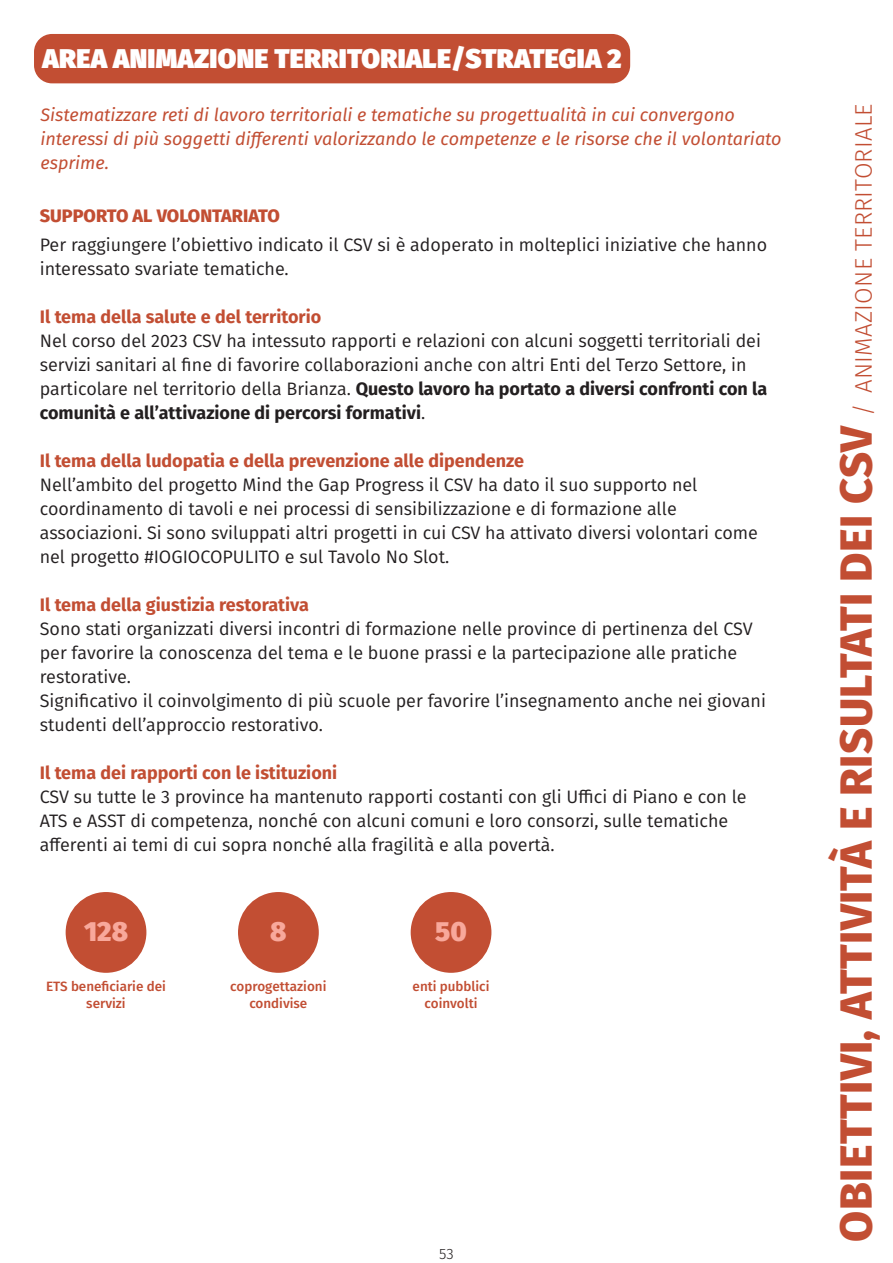
<style>
.page{position:relative;width:893px;height:1263px;background:#fff}
.page>*{position:absolute;margin:0;border:0;box-sizing:border-box;transform-origin:0 0}
.t1{font:800 45px "Fira Sans";letter-spacing:.01em;color:#c24e33}
.t2{font:900 27.3px "Fira Sans";color:#f8a89b}
.t3{font:900 27px "Fira Sans";letter-spacing:.01em;color:#fff}
.t4{font:18px/24px "Fira Sans";color:#231f20}
.t5{font:italic 18px/24px "Fira Sans";color:#c24e33}
.t6{font:700 18px "Fira Sans";color:#c24e33}
.t7{font:800 18px "Fira Sans";color:#c24e33}
.t8{font:300 15px "Fira Sans";color:#231f20}
.t9{font:500 13.5px/16.5px "Fira Sans";color:#c24e33;text-align:center}
.s1{font-weight:700}
.s2{font-weight:300;font-size:24px}
</style>
<div class="page">
<div style="left:34px;top:34px;width:596px;height:49px;background:#c24e33;border-radius:18px"></div>
<div style="left:67px;top:894px;width:78px;height:77px;background:#c24e33;border-radius:50%"></div>
<div style="left:66px;top:892px;width:80px;height:81px;border:3px solid #c24e33;border-radius:50%"></div>
<div style="left:72px;top:916px;width:68px;height:25px;background:#c24e33"></div>
<div style="left:240px;top:894px;width:77px;height:77px;background:#c24e33;border-radius:50%"></div>
<div style="left:238px;top:892px;width:81px;height:81px;border:3px solid #c24e33;border-radius:50%"></div>
<div style="left:412px;top:894px;width:78px;height:77px;background:#c24e33;border-radius:50%"></div>
<div style="left:411px;top:892px;width:80px;height:81px;border:3px solid #c24e33;border-radius:50%"></div>
<h3 class="t3" style="left:43px;top:33px;width:581px">AREA ANIMAZIONE TERRITORIALE/STRATEGIA 2</h3>
<p class="t5" style="left:40px;top:102px;width:743px">Sistematizzare reti di lavoro territoriali e tematiche su progettualità in cui convergono interessi di più soggetti differenti valorizzando le competenze e le risorse che il volontariato esprime.</p>
<p class="t7" style="left:40px;top:200px;width:242px">SUPPORTO AL VOLONTARIATO</p>
<p class="t4" style="left:40px;top:232px;width:729px">Per raggiungere l’obiettivo indicato il CSV si è adoperato in molteplici iniziative che hanno interessato svariate tematiche.</p>
<p class="t6" style="left:40px;top:301px;width:283px">Il tema della salute e del territorio</p>
<p class="t4" style="left:40px;top:328px;width:729px">Nel corso del 2023 CSV ha intessuto rapporti e relazioni con alcuni soggetti territoriali dei servizi sanitari al fine di favorire collaborazioni anche con altri Enti del Terzo Settore, in particolare nel territorio della Brianza. <span class="s1">Questo lavoro ha portato a diversi confronti con la comunità e all’attivazione di percorsi formativi</span>.</p>
<p class="t6" style="left:40px;top:445px;width:486px">Il tema della ludopatia e della prevenzione alle dipendenze</p>
<p class="t4" style="left:40px;top:472px;width:720px">Nell’ambito del progetto Mind the Gap Progress il CSV ha dato il suo supporto nel coordinamento di tavoli e nei processi di sensibilizzazione e di formazione alle associazioni. Si sono sviluppati altri progetti in cui CSV ha attivato diversi volontari come nel progetto #IOGIOCOPULITO e sul Tavolo No Slot.</p>
<p class="t6" style="left:40px;top:589px;width:271px">Il tema della giustizia restorativa</p>
<p class="t4" style="left:40px;top:616px;width:728px">Sono stati organizzati diversi incontri di formazione nelle province di pertinenza del CSV per favorire la conoscenza del tema e le buone prassi e la partecipazione alle pratiche restorative.<br>Significativo il coinvolgimento di più scuole per favorire l’insegnamento anche nei giovani studenti dell’approccio restorativo.</p>
<p class="t6" style="left:40px;top:757px;width:299px">Il tema dei rapporti con le istituzioni</p>
<p class="t4" style="left:40px;top:784px;width:708px">CSV su tutte le 3 province ha mantenuto rapporti costanti con gli Uffici di Piano e con le<br>ATS e ASST di competenza, nonché con alcuni comuni e loro consorzi, sulle tematiche afferenti ai temi di cui sopra nonché alla fragilità e alla povertà.</p>
<h2 class="t2" style="left:84px;top:907px;width:46px">128</h2>
<h2 class="t2" style="left:270px;top:907px;width:18px">8</h2>
<h2 class="t2" style="left:435px;top:907px;width:33px">50</h2>
<p class="t9" style="left:46px;top:978px;width:121px">ETS beneficiarie dei servizi</p>
<p class="t9" style="left:230px;top:978px;width:98px">coprogettazioni condivise</p>
<p class="t9" style="left:413px;top:978px;width:78px">enti pubblici coinvolti</p>
<p class="t8" style="left:439px;top:1243px;width:16px">53</p>
<h1 class="t1" style="left:817px;top:1241px;width:1139px;rotate:-90deg">OBIETTIVI, ATTIVITÀ E RISULTATI DEI CSV <span class="s2">/ ANIMAZIONE TERRITORIALE</span></h1>
</div>
